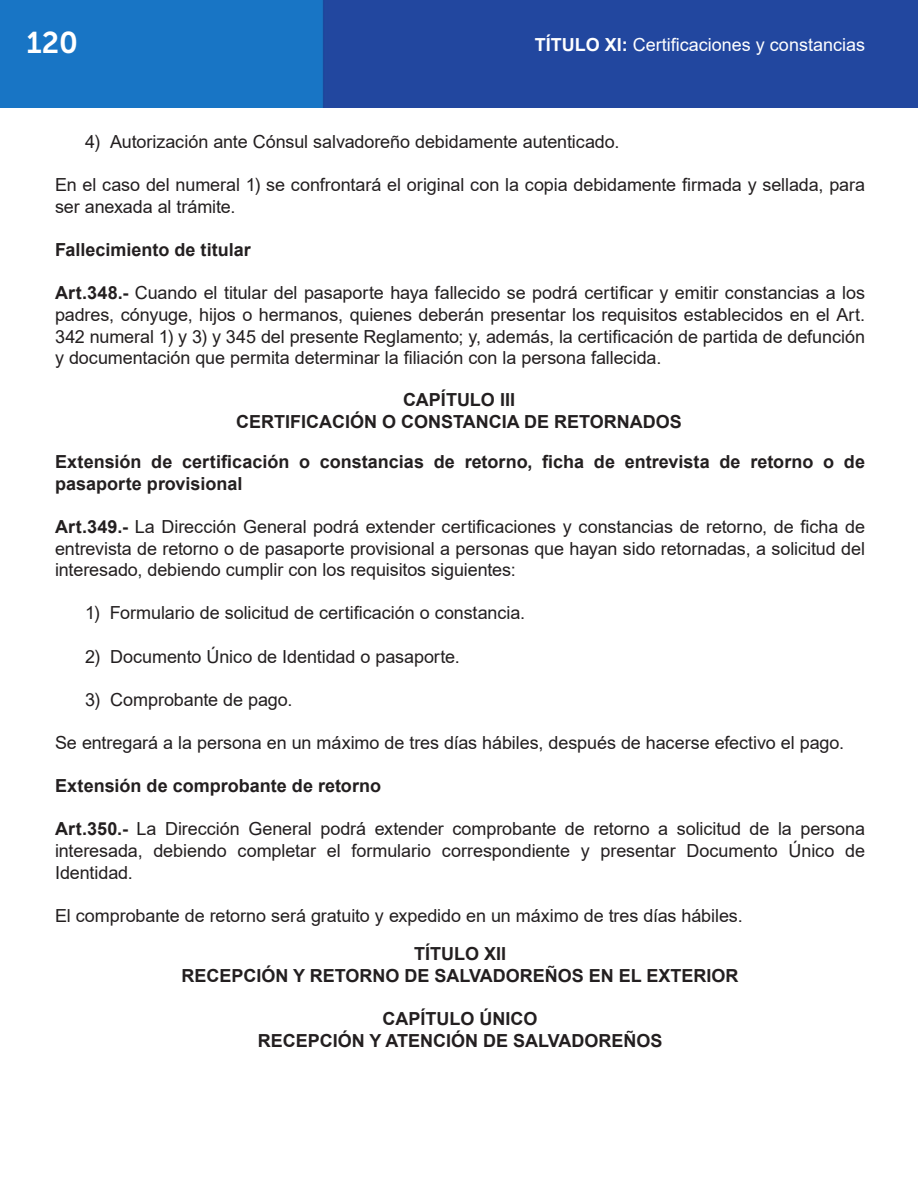
<style>
.page{position:relative;width:918px;height:1188px;background:#fff}
.page>*{position:absolute;margin:0;border:0;box-sizing:border-box;transform-origin:0 0}
.t1{font:30px "Museo Sans 700";color:#fff}
.t2{font:18px/21.6px "Arial";letter-spacing:-.005em;color:#231f20;text-align:justify}
.t3{font:700 18px/21.6px "Arial";color:#231f20}
.t4{font:18px "Arial";color:#fff}
.s1{font-weight:700}
</style>
<div class="page">
<img style="left:0;top:0;width:918px;height:108px">
<h1 class="t1" style="left:26px;top:26px;width:53px">120</h1>
<p class="t4" style="left:535px;top:32px;width:332px"><span class="s1">TÍTULO XI:</span> Certificaciones y constancias</p>
<p class="t2" style="left:85px;top:131px;width:536px">4) Autorización ante Cónsul salvadoreño debidamente autenticado.</p>
<p class="t2" style="left:55px;top:174px;width:811px">En el caso del numeral 1) se confrontará el original con la copia debidamente firmada y sellada, para ser anexada al trámite.</p>
<p class="t3" style="left:55px;top:239px;width:197px">Fallecimiento de titular</p>
<p class="t2" style="left:55px;top:282px;width:812px"><span class="s1">Art.348.-</span> Cuando el titular del pasaporte haya fallecido se podrá certificar y emitir constancias a los padres, cónyuge, hijos o hermanos, quienes deberán presentar los requisitos establecidos en el Art.<br>342 numeral 1) y 3) y 345 del presente Reglamento; y, además, la certificación de partida de defunción y documentación que permita determinar la filiación con la persona fallecida.</p>
<p class="t3" style="left:403px;top:389px;width:114px">CAPÍTULO III</p>
<p class="t3" style="left:236px;top:411px;width:447px">CERTIFICACIÓN O CONSTANCIA DE RETORNADOS</p>
<p class="t3" style="left:55px;top:451px;width:812px">Extensión de certificación o constancias de retorno, ficha de entrevista de retorno o de pasaporte provisional</p>
<p class="t2" style="left:55px;top:516px;width:811px"><span class="s1">Art.349.-</span> La Dirección General podrá extender certificaciones y constancias de retorno, de ficha de entrevista de retorno o de pasaporte provisional a personas que hayan sido retornadas, a solicitud del interesado, debiendo cumplir con los requisitos siguientes:</p>
<p class="t2" style="left:85px;top:602px;width:442px">1) Formulario de solicitud de certificación o constancia.</p>
<p class="t2" style="left:85px;top:645px;width:376px">2) Documento Único de Identidad o pasaporte.</p>
<p class="t2" style="left:85px;top:689px;width:209px">3) Comprobante de pago.</p>
<p class="t2" style="left:55px;top:732px;width:791px">Se entregará a la persona en un máximo de tres días hábiles, después de hacerse efectivo el pago.</p>
<p class="t3" style="left:55px;top:775px;width:328px">Extensión de comprobante de retorno</p>
<p class="t2" style="left:55px;top:818px;width:812px"><span class="s1">Art.350.-</span> La Dirección General podrá extender comprobante de retorno a solicitud de la persona interesada, debiendo completar el formulario correspondiente y presentar Documento Único de Identidad.</p>
<p class="t2" style="left:55px;top:905px;width:689px">El comprobante de retorno será gratuito y expedido en un máximo de tres días hábiles.</p>
<p class="t3" style="left:414px;top:944px;width:94px">TÍTULO XII</p>
<p class="t3" style="left:182px;top:965px;width:559px">RECEPCIÓN Y RETORNO DE SALVADOREÑOS EN EL EXTERIOR</p>
<p class="t3" style="left:383px;top:1008px;width:156px">CAPÍTULO ÚNICO</p>
<p class="t3" style="left:258px;top:1030px;width:406px">RECEPCIÓN Y ATENCIÓN DE SALVADOREÑOS</p>
</div>
